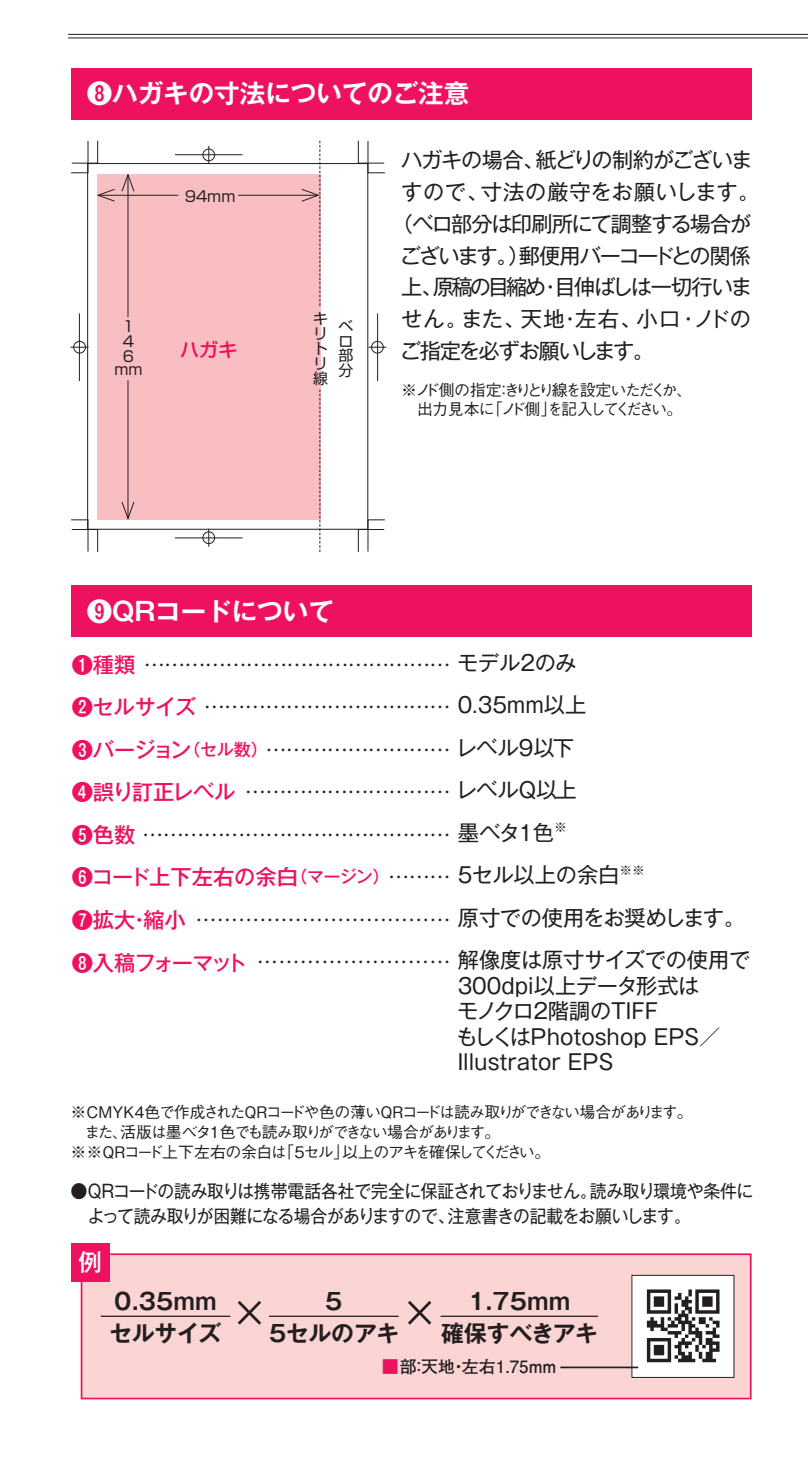
<style>
.page{position:relative;width:808px;height:1480px;background:#fff}
.page>*{position:absolute;margin:0;border:0;box-sizing:border-box;transform-origin:0 0}
.t1{font:700 25.5px "Gothic MB101 Pro De";color:#fff}
.t2{font:500 23.4px "Gothic MB101 Pr 6";color:#fff}
.t3{font:700 22.8px/32.1px "Gothic MB101 Pr 6 De";color:#231f20;text-align:center}
.t4{font:700 21.3px/42.6px "Futo Min A101 Pro";color:#231f20}
.t5{font:21.3px "Gothic MB101 Pr 6";letter-spacing:-.015em;color:#231f20}
.t6{font:21.3px/25.5px "Gothic MB101 Pr 6";color:#231f20}
.t7{font:21.3px "Gothic MB101 Pr 6";letter-spacing:-.105em;color:#231f20}
.t8{font:500 21.3px/42.6px "Gothic MB101 Pr 6";color:#ed115f}
.t9{font:21.3px "Gothic MB101 Pr 6";letter-spacing:-.065em;color:#231f20}
.t10{font:21.3px "Gothic MB101 Pr 6";letter-spacing:-.06em;color:#231f20}
.t11{font:21.3px "Gothic MB101 Pr 6";letter-spacing:.055em;color:#231f20}
.t12{font:21.3px "Gothic MB101 Pr 6";letter-spacing:.03em;color:#231f20}
.t13{font:500 19.2px "Shin Go Pro";color:#ed115f}
.t14{font:18px/24.3px "Gothic MB101 Pr 6";letter-spacing:-.02em;color:#231f20;scale:.95 1}
.t15{font:700 17.1px "Futo Go B101 Pr 6";color:#231f20}
.t16{font:500 15.9px "Gothic BBB Pro";letter-spacing:-.1em;color:#231f20}
.t17{font:500 15.9px "Gothic BBB Pro";letter-spacing:-.075em;color:#231f20}
.t18{font:500 15.9px/19.5px "Gothic BBB Pro";letter-spacing:-.14em;color:#231f20;text-align:center}
.t19{font:15px/15px "Shin Go Pro";color:#231f20;text-align:justify}
.s1{font-family:"Gothic MB101 Pr 6";font-weight:500;color:#ed115f}
.s2{font-family:"Gothic MB101 Pr 6";font-weight:400}
.s3{font-family:"Gothic MB101 Pr 6";font-weight:500;font-size:17.1px;color:#ed115f}
.s4{font-size:17.1px}
.s5{font-family:"Futo Min A101 Pro";font-weight:700;color:#231f20}
.s6{font-weight:400;color:#231f20}
.s7{font-weight:500;color:#ed115f}
.s8{font-family:"Futo Min A101 Pro";font-weight:700}
.s9{font-family:"Futo Min A101 Pro";color:#ed115f}
</style>
<div class="page">
<div style="left:71px;top:68px;width:680px;height:51px;background:#ed115f"></div>
<div style="left:71px;top:585px;width:680px;height:52px;background:#ed115f"></div>
<svg style="left:357px;top:140px;width:28px;height:34px"></svg>
<svg style="left:357px;top:519px;width:28px;height:33px"></svg>
<svg style="left:71px;top:519px;width:27px;height:33px"></svg>
<hr style="left:377px;top:313px;width:1px;height:68px;background:#231f20">
<svg style="left:368px;top:347px;width:18px;height:1px"></svg>
<div style="left:371px;top:341px;width:13px;height:12px;border:1px solid #231f20;border-radius:50%"></div>
<hr style="left:79px;top:313px;width:1px;height:68px;background:#231f20">
<div style="left:73px;top:341px;width:13px;height:12px;border:1px solid #231f20;border-radius:50%"></div>
<hr style="left:175px;top:154px;width:68px;height:1px;background:#231f20">
<svg style="left:208px;top:146px;width:1px;height:17px"></svg>
<div style="left:202px;top:149px;width:13px;height:12px;border:1px solid #231f20;border-radius:50%"></div>
<hr style="left:175px;top:537px;width:68px;height:1px;background:#231f20">
<svg style="left:208px;top:530px;width:1px;height:17px"></svg>
<div style="left:202px;top:531px;width:13px;height:13px;border:1px solid #231f20;border-radius:50%"></div>
<div style="left:87px;top:163px;width:281px;height:367px;border:1px solid #231f20"></div>
<div style="left:97px;top:174px;width:223px;height:345px;background:#f9bec1"></div>
<hr style="left:98px;top:195px;width:80px;height:1px;background:#231f20">
<hr style="left:127px;top:175px;width:1px;height:142px;background:#231f20">
<svg style="left:71px;top:140px;width:64px;height:62px"></svg>
<hr style="left:127px;top:380px;width:1px;height:138px;background:#231f20">
<svg style="left:121px;top:501px;width:14px;height:19px"></svg>
<hr style="left:238px;top:195px;width:80px;height:1px;background:#231f20">
<svg style="left:301px;top:141px;width:20px;height:165px"></svg>
<svg style="left:319px;top:390px;width:1px;height:162px"></svg>
<div style="left:82px;top:1254px;width:669px;height:144px;background:#fbd4d4"></div>
<div style="left:81px;top:1253px;width:670px;height:146px;border:2px solid #ed115f"></div>
<svg style="left:238px;top:1301px;width:23px;height:23px"></svg>
<svg style="left:408px;top:1301px;width:23px;height:23px"></svg>
<hr style="left:101px;top:1315px;width:129px;height:2px;background:#231f20">
<hr style="left:269px;top:1315px;width:130px;height:2px;background:#231f20">
<hr style="left:441px;top:1315px;width:157px;height:2px;background:#231f20">
<div style="left:632px;top:1275px;width:102px;height:102px;background:#fff"></div>
<div style="left:631px;top:1275px;width:103px;height:103px;border:1px solid #231f20"></div>
<hr style="left:560px;top:1366px;width:78px;height:2px;background:#231f20">
<div style="left:71px;top:1243px;width:38px;height:38px;background:#ed115f"></div>
<img style="left:646px;top:1289px;width:74px;height:74px">
<hr style="left:68px;top:34px;width:740px;height:1px;background:#231f20">
<hr style="left:68px;top:37px;width:740px;height:1px;background:#231f20">
<p class="t1" style="left:87px;top:72px;width:384px">❽ハガキの寸法についてのご注意</p>
<p class="t19" style="left:185px;top:187px;width:52px">94mm</p>
<p class="t19" style="left:313px;top:309px;width:16px">キ</p>
<p class="t19" style="left:338px;top:317px;width:16px">ベ</p>
<p class="t19" style="left:123px;top:317px;width:13px">1<br>4<br>6</p>
<p class="t19" style="left:114px;top:360px;width:30px">mm</p>
<p class="t19" style="left:338px;top:361px;width:16px">分</p>
<p class="t19" style="left:313px;top:324px;width:16px">リ</p>
<p class="t19" style="left:338px;top:331px;width:16px">ロ</p>
<p class="t13" style="left:180px;top:334px;width:59px">ハガキ</p>
<p class="t19" style="left:313px;top:339px;width:16px">ト</p>
<p class="t19" style="left:338px;top:346px;width:16px">部</p>
<p class="t19" style="left:313px;top:354px;width:16px">リ</p>
<p class="t19" style="left:313px;top:369px;width:16px">線</p>
<p class="t10" style="left:401px;top:142px;width:353px">ハガキの場合、紙どりの制約がございま</p>
<p class="t12" style="left:401px;top:174px;width:360px">すので、寸法の厳守をお願いします。</p>
<p class="t9" style="left:392px;top:206px;width:361px">（ベロ部分は印刷所にて調整する場合が</p>
<p class="t7" style="left:400px;top:238px;width:353px">ございます。）郵便用バーコードとの関係</p>
<p class="t7" style="left:401px;top:270px;width:352px">上、原稿の目縮め・目伸ばしは一切行いま</p>
<p class="t11" style="left:401px;top:302px;width:351px">せん。また、天地・左右、小口・ノドの</p>
<p class="t9" style="left:400px;top:333px;width:256px">ご指定を必ずお願いします。</p>
<p class="t18" style="left:401px;top:378px;width:293px">※ノド側の指定：きりとり線を設定いただくか、出力見本に「ノド側」を記入してください。</p>
<p class="t1" style="left:87px;top:590px;width:249px">❾QRコードについて</p>
<p class="t4" style="left:72px;top:641px;width:516px"><span class="s1">❶種類</span> ……………………………………… <span class="s2">モデル2のみ<br></span><span class="s1">❷セルサイズ</span> ……………………………… <span class="s2">0.35mm以上<br></span><span class="s1">❸バージョン</span><span class="s3">（セル数）</span>……………………… <span class="s2">レベル9以下<br></span><span class="s1">❹誤り訂正レベル</span> ………………………… <span class="s2">レベルQ以上<br></span><span class="s1">❺色数</span> ……………………………………… <span class="s2">墨ベタ1色</span><sup>※</sup></p>
<p class="t8" style="left:72px;top:855px;width:575px">❻コード上下左右の余白<span class="s4">（マージン）</span><span class="s5">………</span> <span class="s6">5セル以上の余白</span><sup>※※<br></sup>❼拡大・縮小</p>
<p class="t5" style="left:72px;top:942px;width:680px"><span class="s7">❽入稿フォーマット</span> <span class="s8">………………………</span> 解像度は原寸サイズでの使用で</p>
<p class="t5" style="left:196px;top:900px;width:551px"><span class="s8">………………………………</span> 原寸での使用をお奨めします。</p>
<p class="t6" style="left:456px;top:971px;width:265px">300dpi以上データ形式はモノクロ2階調のTIFF<br>もしくはPhotoshop EPS／<br>Illustrator EPS</p>
<p class="t17" style="left:71px;top:1099px;width:624px">※CMYK4色で作成されたQRコードや色の薄いQRコードは読み取りができない場合があります。</p>
<p class="t16" style="left:85px;top:1119px;width:417px">また、活版は墨ベタ1色でも読み取りができない場合があります。</p>
<p class="t16" style="left:71px;top:1139px;width:481px">※※QRコード上下左右の余白は「5セル」以上のアキを確保してください。</p>
<p class="t14" style="left:88px;top:1178px;width:702px;text-indent:-17px">●QRコードの読み取りは携帯電話各社で完全に保証されておりません。読み取り環境や条件によって読み取りが困難になる場合がありますので、注意書きの記載をお願いします。</p>
<p class="t2" style="left:79px;top:1243px;width:25px">例</p>
<p class="t3" style="left:109px;top:1284px;width:114px;text-align:left">0.35mmセルサイズ</p>
<p class="t3" style="left:441px;top:1284px;width:158px">1.75mm<br>確保すべきアキ</p>
<p class="t3" style="left:269px;top:1284px;width:132px">5<br>5セルのアキ</p>
<p class="t15" style="left:382px;top:1353px;width:176px"><span class="s9">■</span>部：天地・左右1.75mm</p>
</div>
